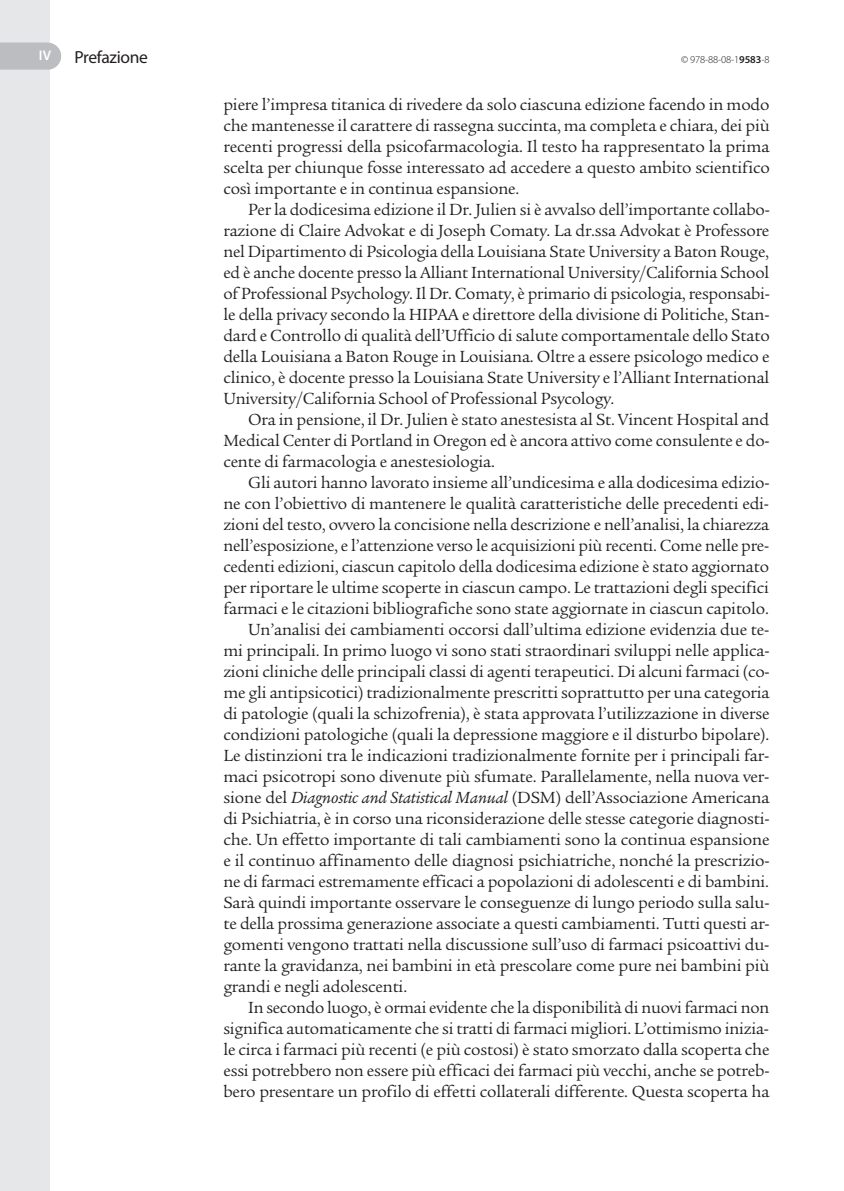
<style>
.page{position:relative;width:844px;height:1191px;background:#fff}
.page>*{position:absolute;margin:0;border:0;box-sizing:border-box;transform-origin:0 0}
.t1{font:17.5px/21px "Legacy Serif";letter-spacing:-.01em;color:#231f20;text-align:justify}
.t2{font:17.5px "Myriad Pro";letter-spacing:-.02em;color:#231f20}
.t3{font:600 14px "Myriad Pro";color:#fff}
.t4{font:300 10.5px "Myriad Pro";letter-spacing:-.01em;color:#231f20}
.s1{font-weight:600}
.s2{font-style:italic}
</style>
<div class="page">
<div style="left:0;top:0;width:50px;height:1191px;background:#e6e7e9"></div>
<svg style="left:0;top:42px;width:61px;height:28px;background:#c0c1c4"></svg>
<p class="t3" style="left:39px;top:48px;width:14px">IV</p>
<p class="t2" style="left:74px;top:47px;width:75px">Prefazione</p>
<p class="t4" style="left:680px;top:53px;width:90px">© 978-88-08-1<span class="s1">9583</span>-8</p>
<p class="t1" style="left:223px;top:94px;width:548px">piere l’impresa titanica di rivedere da solo ciascuna edizione facendo in modo che mantenesse il carattere di rassegna succinta, ma completa e chiara, dei più recenti progressi della psicofarmacologia. Il testo ha rappresentato la prima scelta per chiunque fosse interessato ad accedere a questo ambito scientifico così importante e in continua espansione.</p>
<p class="t1" style="left:223px;top:199px;width:548px;text-indent:25px">Per la dodicesima edizione il Dr. Julien si è avvalso dell’importante collabo&shy;razione di Claire Advokat e di Joseph Comaty. La dr.ssa Advokat è Professore nel Dipartimento di Psicologia della Louisiana State University a Baton Rouge, ed è anche docente presso la Alliant International University/California School of Professional Psychology. Il Dr. Comaty, è primario di psicologia, responsabi&shy;le della privacy secondo la HIPAA e direttore della divisione di Politiche, Stan&shy;dard e Controllo di qualità dell’Ufficio di salute comportamentale dello Stato della Louisiana a Baton Rouge in Louisiana. Oltre a essere psicologo medico e clinico, è docente presso la Louisiana State University e l’Alliant International University/California School of Professional Psycology.</p>
<p class="t1" style="left:223px;top:409px;width:547px;text-indent:25px">Ora in pensione, il Dr. Julien è stato anestesista al St. Vincent Hospital and Medical Center di Portland in Oregon ed è ancora attivo come consulente e do&shy;cente di farmacologia e anestesiologia.</p>
<p class="t1" style="left:248px;top:472px;width:522px">Gli autori hanno lavorato insieme all’undicesima e alla dodicesima edizio-</p>
<p class="t1" style="left:223px;top:493px;width:547px">ne con l’obiettivo di mantenere le qualità caratteristiche delle precedenti edi-</p>
<p class="t1" style="left:223px;top:514px;width:547px">zioni del testo, ovvero la concisione nella descrizione e nell’analisi, la chiarezza</p>
<p class="t1" style="left:223px;top:535px;width:547px">nell’esposizione, e l’attenzione verso le acquisizioni più recenti. Come nelle pre-</p>
<p class="t1" style="left:223px;top:556px;width:547px">cedenti edizioni, ciascun capitolo della dodicesima edizione è stato aggiornato</p>
<p class="t1" style="left:223px;top:577px;width:547px">per riportare le ultime scoperte in ciascun campo. Le trattazioni degli specifici</p>
<p class="t1" style="left:223px;top:598px;width:547px">farmaci e le citazioni bibliografiche sono state aggiornate in ciascun capitolo.</p>
<p class="t1" style="left:248px;top:619px;width:522px">Un’analisi dei cambiamenti occorsi dall’ultima edizione evidenzia due te-</p>
<p class="t1" style="left:223px;top:640px;width:547px">mi principali. In primo luogo vi sono stati straordinari sviluppi nelle applica-</p>
<p class="t1" style="left:223px;top:661px;width:547px">zioni cliniche delle principali classi di agenti terapeutici. Di alcuni farmaci (co-</p>
<p class="t1" style="left:223px;top:682px;width:547px">me gli antipsicotici) tradizionalmente prescritti soprattutto per una categoria</p>
<p class="t1" style="left:223px;top:703px;width:547px">di patologie (quali la schizofrenia), è stata approvata l’utilizzazione in diverse</p>
<p class="t1" style="left:223px;top:724px;width:547px">condizioni patologiche (quali la depressione maggiore e il disturbo bipolare).</p>
<p class="t1" style="left:223px;top:745px;width:547px">Le distinzioni tra le indicazioni tradizionalmente fornite per i principali far-</p>
<p class="t1" style="left:223px;top:766px;width:547px">maci psicotropi sono divenute più sfumate. Parallelamente, nella nuova ver-</p>
<p class="t1" style="left:223px;top:787px;width:547px">sione del <span class="s2">Diagnostic and Statistical Manual</span> (DSM) dell’Associazione Americana</p>
<p class="t1" style="left:223px;top:808px;width:547px">di Psichiatria, è in corso una riconsiderazione delle stesse categorie diagnosti-</p>
<p class="t1" style="left:223px;top:829px;width:547px">che. Un effetto importante di tali cambiamenti sono la continua espansione</p>
<p class="t1" style="left:223px;top:850px;width:547px">e il continuo affinamento delle diagnosi psichiatriche, nonché la prescrizio-</p>
<p class="t1" style="left:223px;top:871px;width:547px">ne di farmaci estremamente efficaci a popolazioni di adolescenti e di bambini.</p>
<p class="t1" style="left:223px;top:892px;width:547px">Sarà quindi importante osservare le conseguenze di lungo periodo sulla salu-</p>
<p class="t1" style="left:223px;top:913px;width:547px">te della prossima generazione associate a questi cambiamenti. Tutti questi ar-</p>
<p class="t1" style="left:223px;top:934px;width:547px">gomenti vengono trattati nella discussione sull’uso di farmaci psicoattivi du-</p>
<p class="t1" style="left:223px;top:955px;width:547px">rante la gravidanza, nei bambini in età prescolare come pure nei bambini più</p>
<p class="t1" style="left:223px;top:976px;width:185px">grandi e negli adolescenti.</p>
<p class="t1" style="left:248px;top:997px;width:522px">In secondo luogo, è ormai evidente che la disponibilità di nuovi farmaci non</p>
<p class="t1" style="left:223px;top:1018px;width:547px">significa automaticamente che si tratti di farmaci migliori. L’ottimismo inizia-</p>
<p class="t1" style="left:223px;top:1039px;width:547px">le circa i farmaci più recenti (e più costosi) è stato smorzato dalla scoperta che</p>
<p class="t1" style="left:223px;top:1060px;width:547px">essi potrebbero non essere più efficaci dei farmaci più vecchi, anche se potreb-</p>
<p class="t1" style="left:223px;top:1081px;width:547px">bero presentare un profilo di effetti collaterali differente. Questa scoperta ha</p>
</div>
